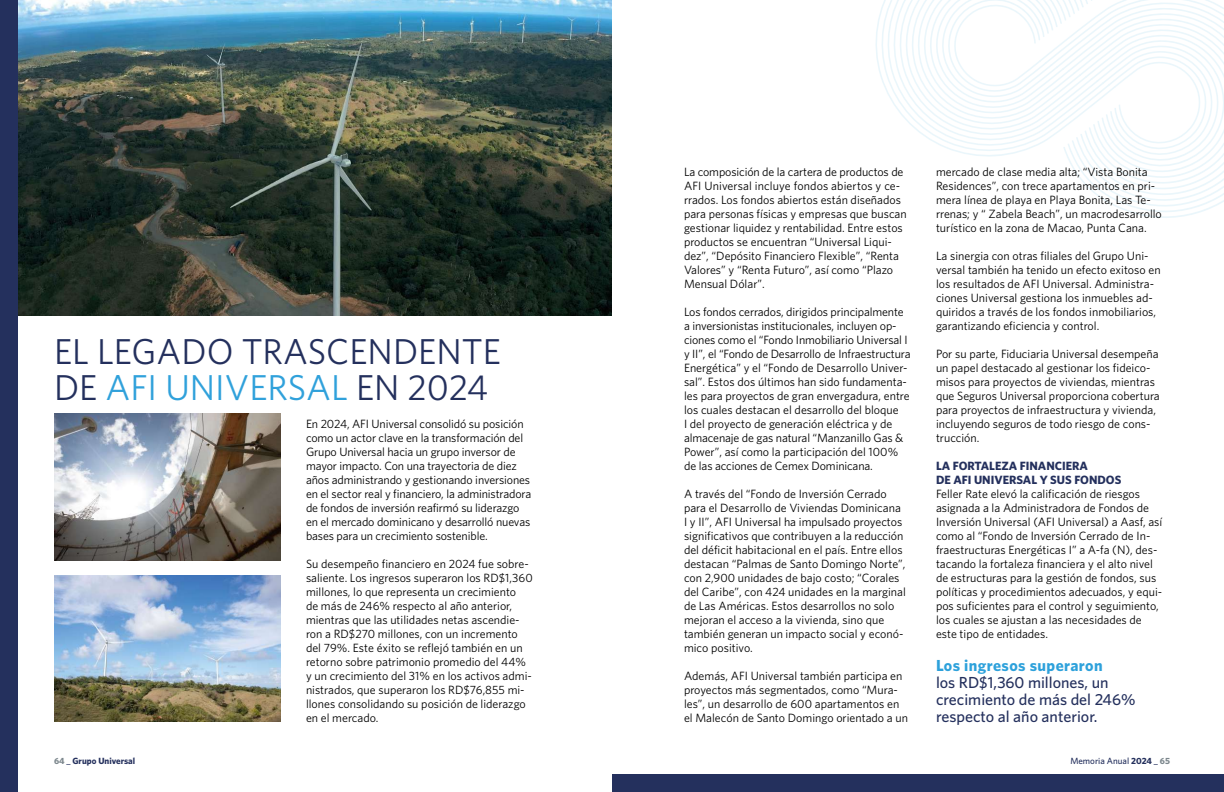
<style>
.page{position:relative;width:1224px;height:792px;background:#fff}
.page>*{position:absolute;margin:0;border:0;box-sizing:border-box;transform-origin:0 0}
.t1{font:36px/36px "Whitney";color:#24305d}
.t2{font:500 16px/17px "Whitney";color:#24305d}
.t3{font:700 16px "Whitney";letter-spacing:.025em;color:#2da1db}
.t4{font:12px/14px "Whitney";color:#000}
.t5{font:700 12px/14px "Whitney";color:#24305d}
.t6{font:500 9px "Whitney";color:#24305d}
.t7{font:700 9px "Whitney";color:#24305d}
.s1{color:#30a1db}
.s2{color:#7b868c}
.s3{font-weight:700}
.s4{font-weight:700;color:#7b868c}
</style>
<div class="page">
<svg style="left:1068px;top:0;width:156px;height:212px"></svg>
<svg style="left:875px;top:0;width:240px;height:159px"></svg>
<div style="left:0;top:0;width:18px;height:792px;background:#24305d"></div>
<div style="left:612px;top:774px;width:612px;height:18px;background:#24305d"></div>
<img style="left:18px;top:0;width:594px;height:316px">
<img style="left:54px;top:575px;width:227px;height:147px">
<img style="left:54px;top:414px;width:227px;height:147px">
<h1 class="t1" style="left:54px;top:333px;width:448px">EL LEGADO TRASCENDENTE<br>DE <span class="s1">AFI UNIVERSAL</span> EN 2024</h1>
<p class="t4" style="left:306px;top:417px;width:227px">En 2024, AFI Universal consolidó su posición como un actor clave en la transformación del Grupo Universal hacia un grupo inversor de mayor impacto. Con una trayectoria de diez años administrando y gestionando inversiones en el sector real y financiero, la administradora de fondos de inversión reafirmó su liderazgo en el mercado dominicano y desarrolló nuevas bases para un crecimiento sostenible.</p>
<p class="t4" style="left:306px;top:557px;width:228px">Su desempeño financiero en 2024 fue sobre&shy;saliente. Los ingresos superaron los RD$1,360 millones, lo que representa un crecimiento<br>de más de 246% respecto al año anterior, mientras que las utilidades netas ascendie&shy;ron a RD$270 millones, con un incremento del 79%. Este éxito se reflejó también en un retorno sobre patrimonio promedio del 44% y un crecimiento del 31% en los activos admi&shy;nistrados, que superaron los RD$76,855 mi&shy;llones consolidando su posición de liderazgo en el mercado.</p>
<p class="t4" style="left:684px;top:165px;width:224px">La composición de la cartera de productos de AFI Universal incluye fondos abiertos y ce&shy;rrados. Los fondos abiertos están diseñados para personas físicas y empresas que buscan gestionar liquidez y rentabilidad. Entre estos productos se encuentran “Universal Liqui&shy;dez”, “Depósito Financiero Flexible”, “Renta Valores” y “Renta Futuro”, así como “Plazo Mensual Dólar”.</p>
<p class="t4" style="left:684px;top:305px;width:228px">Los fondos cerrados, dirigidos principalmente a inversionistas institucionales, incluyen op&shy;ciones como el “Fondo Inmobiliario Universal I y II”, el “Fondo de Desarrollo de Infraestructura Energética” y el “Fondo de Desarrollo Univer&shy;sal”. Estos dos últimos han sido fundamenta&shy;les para proyectos de gran envergadura, entre los cuales destacan el desarrollo del bloque<br>I del proyecto de generación eléctrica y de almacenaje de gas natural “Manzanillo Gas &amp; Power”, así como la participación del 100% de las acciones de Cemex Dominicana.</p>
<p class="t4" style="left:684px;top:487px;width:223px">A través del “Fondo de Inversión Cerrado para el Desarrollo de Viviendas Dominicana I y II”, AFI Universal ha impulsado proyectos significativos que contribuyen a la reducción del déficit habitacional en el país. Entre ellos destacan “Palmas de Santo Domingo Norte”, con 2,900 unidades de bajo costo; “Corales del Caribe”, con 424 unidades en la marginal de Las Américas. Estos desarrollos no solo mejoran el acceso a la vivienda, sino que también generan un impacto social y econó&shy;mico positivo.</p>
<p class="t4" style="left:684px;top:669px;width:226px">Además, AFI Universal también participa en proyectos más segmentados, como “Mura&shy;les”, un desarrollo de 600 apartamentos en el Malecón de Santo Domingo orientado a un</p>
<p class="t4" style="left:936px;top:165px;width:227px">mercado de clase media alta; “Vista Bonita Residences”, con trece apartamentos en pri&shy;mera línea de playa en Playa Bonita, Las Te&shy;rrenas; y “ Zabela Beach”, un macrodesarrollo turístico en la zona de Macao, Punta Cana.</p>
<p class="t4" style="left:936px;top:249px;width:226px">La sinergia con otras filiales del Grupo Uni&shy;versal también ha tenido un efecto exitoso en los resultados de AFI Universal. Administra&shy;ciones Universal gestiona los inmuebles ad&shy;quiridos a través de los fondos inmobiliarios, garantizando eficiencia y control.</p>
<p class="t4" style="left:936px;top:347px;width:225px">Por su parte, Fiduciaria Universal desempeña un papel destacado al gestionar los fideico&shy;misos para proyectos de viviendas, mientras que Seguros Universal proporciona cobertura para proyectos de infraestructura y vivienda, incluyendo seguros de todo riesgo de cons&shy;trucción.</p>
<p class="t5" style="left:936px;top:459px;width:187px">LA FORTALEZA FINANCIERA<br>DE AFI UNIVERSAL Y SUS FONDOS</p>
<p class="t4" style="left:936px;top:487px;width:228px">Feller Rate elevó la calificación de riesgos asignada a la Administradora de Fondos de Inversión Universal (AFI Universal) a Aasf, así como al “Fondo de Inversión Cerrado de In&shy;fraestructuras Energéticas I” a A-fa (N), des&shy;tacando la fortaleza financiera y el alto nivel de estructuras para la gestión de fondos, sus políticas y procedimientos adecuados, y equi&shy;pos suficientes para el control y seguimiento, los cuales se ajustan a las necesidades de este tipo de entidades.</p>
<h2 class="t3" style="left:936px;top:656px;width:168px">Los ingresos superaron</h2>
<h2 class="t2" style="left:936px;top:673px;width:201px">los RD$1,360 millones, un crecimiento de más del 246% respecto al año anterior.</h2>
<p class="t7" style="left:54px;top:755px;width:83px"><span class="s2">64</span> _ Grupo Universal</p>
<p class="t6" style="left:1070px;top:755px;width:101px">Memoria Anual <span class="s3">2024 _</span> <span class="s4">65</span></p>
</div>
